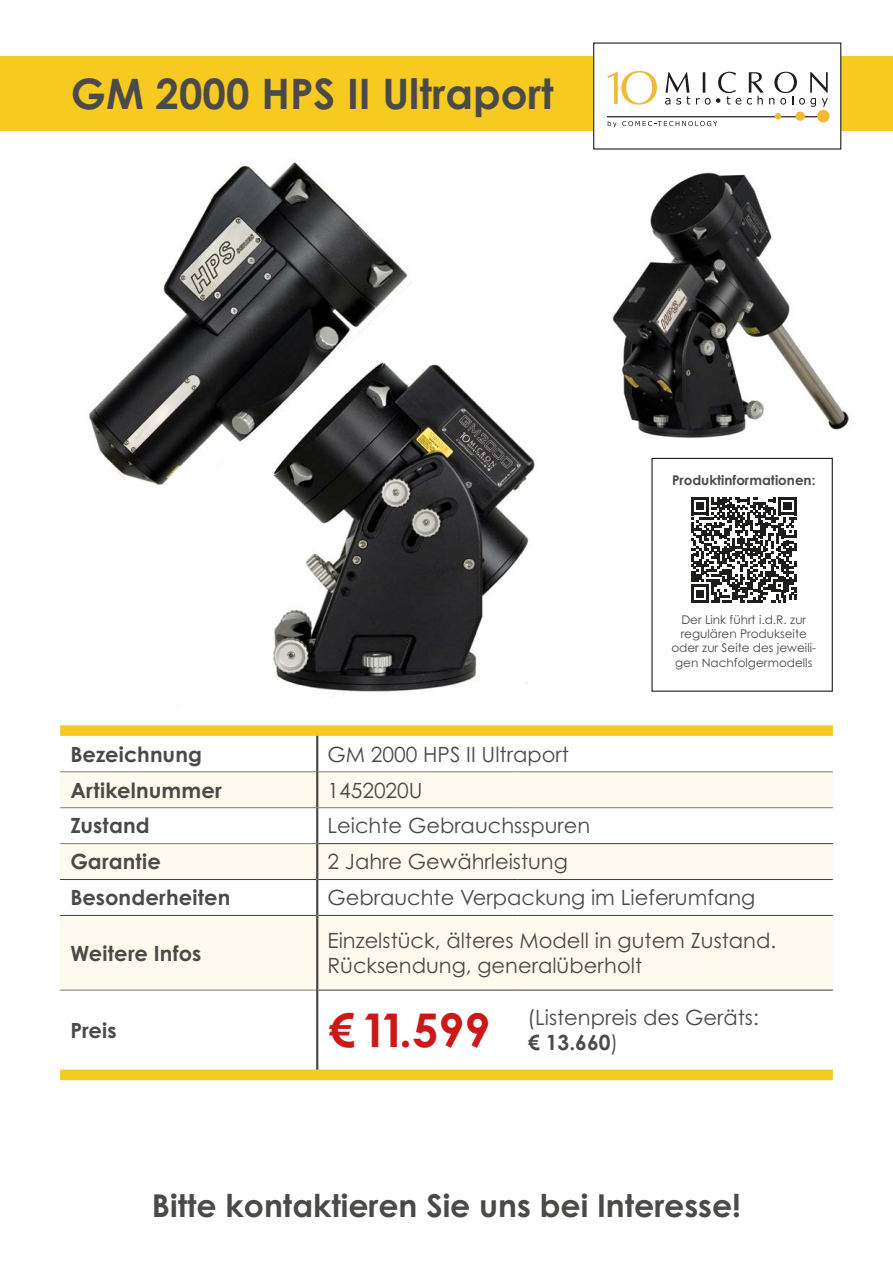
<style>
.page{position:relative;width:893px;height:1263px;background:#fff}
.page>*{position:absolute;margin:0;border:0;box-sizing:border-box;transform-origin:0 0}
.t1{font:700 46.5px "Century Gothic Pro";color:#cd1719}
.t2{font:700 42px "Century Gothic Pro";color:#4a4a49}
.t3{font:700 31.5px "Century Gothic Pro";color:#4a4a49}
.t4{font:21px/25.2px "Century Gothic Pro";color:#4a4a49}
.t5{font:700 21px "Century Gothic Pro";letter-spacing:.005em;color:#4a4a49}
.t6{font:700 13.5px "Century Gothic Pro";color:#4a4a49}
.t7{font:12px/14.4px "Century Gothic Pro";color:#4a4a49;text-align:center}
.s1{font-weight:700}
</style>
<div class="page">
<div style="left:0;top:56px;width:893px;height:74px;background:#f6ca21"></div>
<svg style="left:60px;top:725px;width:773px;height:355px"></svg>
<svg style="left:60px;top:772px;width:773px;height:218px;fill:#fffaee"></svg>
<hr style="left:60px;top:771px;width:256px;height:1px;background:#7c7b7b">
<hr style="left:318px;top:771px;width:199px;height:1px;background:#7c7b7b">
<hr style="left:517px;top:771px;width:316px;height:1px;background:#7c7b7b">
<hr style="left:60px;top:807px;width:256px;height:1px;background:#7c7b7b">
<hr style="left:318px;top:807px;width:199px;height:1px;background:#7c7b7b">
<hr style="left:517px;top:807px;width:316px;height:1px;background:#7c7b7b">
<hr style="left:60px;top:843px;width:256px;height:1px;background:#7c7b7b">
<hr style="left:60px;top:990px;width:256px;height:1px;background:#7c7b7b">
<hr style="left:318px;top:843px;width:199px;height:1px;background:#3c3c3b">
<hr style="left:517px;top:843px;width:316px;height:1px;background:#3c3c3b">
<hr style="left:60px;top:879px;width:256px;height:1px;background:#3c3c3b">
<hr style="left:318px;top:879px;width:199px;height:1px;background:#3c3c3b">
<hr style="left:517px;top:879px;width:316px;height:1px;background:#3c3c3b">
<hr style="left:60px;top:915px;width:256px;height:1px;background:#3c3c3b">
<hr style="left:318px;top:915px;width:199px;height:1px;background:#3c3c3b">
<hr style="left:517px;top:915px;width:316px;height:1px;background:#3c3c3b">
<hr style="left:318px;top:990px;width:199px;height:1px;background:#3c3c3b">
<hr style="left:517px;top:990px;width:316px;height:1px;background:#3c3c3b">
<hr style="left:316px;top:736px;width:2px;height:36px;background:#4a4a49">
<hr style="left:316px;top:772px;width:2px;height:36px;background:#4a4a49">
<hr style="left:316px;top:808px;width:2px;height:36px;background:#4a4a49">
<hr style="left:316px;top:844px;width:2px;height:35px;background:#4a4a49">
<hr style="left:316px;top:879px;width:2px;height:36px;background:#4a4a49">
<hr style="left:316px;top:915px;width:2px;height:75px;background:#4a4a49">
<hr style="left:316px;top:990px;width:2px;height:80px;background:#4a4a49">
<div style="left:594px;top:43px;width:247px;height:106px;background:#fff"></div>
<svg style="left:608px;top:121px;width:8px;height:6px"></svg>
<svg style="left:622px;top:121px;width:95px;height:5px"></svg>
<hr style="left:607px;top:116px;width:216px;height:1px;background:#1d1d1b">
<svg style="left:775px;top:113px;width:6px;height:6px"></svg>
<div style="left:796px;top:112px;width:9px;height:9px;background:#f2b936;border-radius:50%"></div>
<div style="left:817px;top:110px;width:12px;height:12px;background:#f2b936;border-radius:50%"></div>
<svg style="left:607px;top:71px;width:50px;height:34px"></svg>
<svg style="left:665px;top:72px;width:25px;height:33px"></svg>
<svg style="left:696px;top:72px;width:45px;height:33px"></svg>
<svg style="left:747px;top:72px;width:81px;height:35px"></svg>
<div style="left:593px;top:42px;width:248px;height:108px;border:1px solid #1d1d1b"></div>
<img style="left:89px;top:162px;width:446px;height:532px">
<div style="left:651px;top:458px;width:182px;height:234px;border:1px solid #1d1d1b"></div>
<svg style="left:691px;top:497px;width:105px;height:105px"></svg>
<img style="left:612px;top:172px;width:237px;height:266px">
<h2 class="t2" style="left:71px;top:67px;width:485px">GM 2000 HPS II Ultraport</h2>
<p class="t6" style="left:672px;top:472px;width:145px">Produktinformationen:</p>
<p class="t7" style="left:671px;top:612px;width:146px">Der Link führt i.d.R. zur regulären Produkseite oder zur Seite des jeweili&shy;gen Nachfolgermodells</p>
<p class="t5" style="left:70px;top:741px;width:133px">Bezeichnung</p>
<p class="t4" style="left:327px;top:741px;width:243px">GM 2000 HPS II Ultraport</p>
<p class="t5" style="left:70px;top:777px;width:153px">Artikelnummer</p>
<p class="t4" style="left:327px;top:777px;width:97px">1452020U</p>
<p class="t5" style="left:70px;top:813px;width:81px">Zustand</p>
<p class="t4" style="left:327px;top:813px;width:264px">Leichte Gebrauchsspuren</p>
<p class="t5" style="left:70px;top:848px;width:92px">Garantie</p>
<p class="t4" style="left:327px;top:849px;width:242px">2 Jahre Gewährleistung</p>
<p class="t5" style="left:70px;top:884px;width:161px">Besonderheiten</p>
<p class="t4" style="left:327px;top:885px;width:429px">Gebrauchte Verpackung im Lieferumfang</p>
<p class="t5" style="left:70px;top:940px;width:132px">Weitere Infos</p>
<p class="t4" style="left:327px;top:927px;width:450px">Einzelstück, älteres Modell in gutem Zustand.<br>Rücksendung, generalüberholt</p>
<p class="t5" style="left:70px;top:1017px;width:48px">Preis</p>
<h1 class="t1" style="left:327px;top:1001px;width:164px">€11.599</h1>
<p class="t4" style="left:527px;top:1005px;width:233px">(Listenpreis des Geräts: <span class="s1">€ 13.660</span>)</p>
<h3 class="t3" style="left:152px;top:1185px;width:591px">Bitte kontaktieren Sie uns bei Interesse!</h3>
</div>
